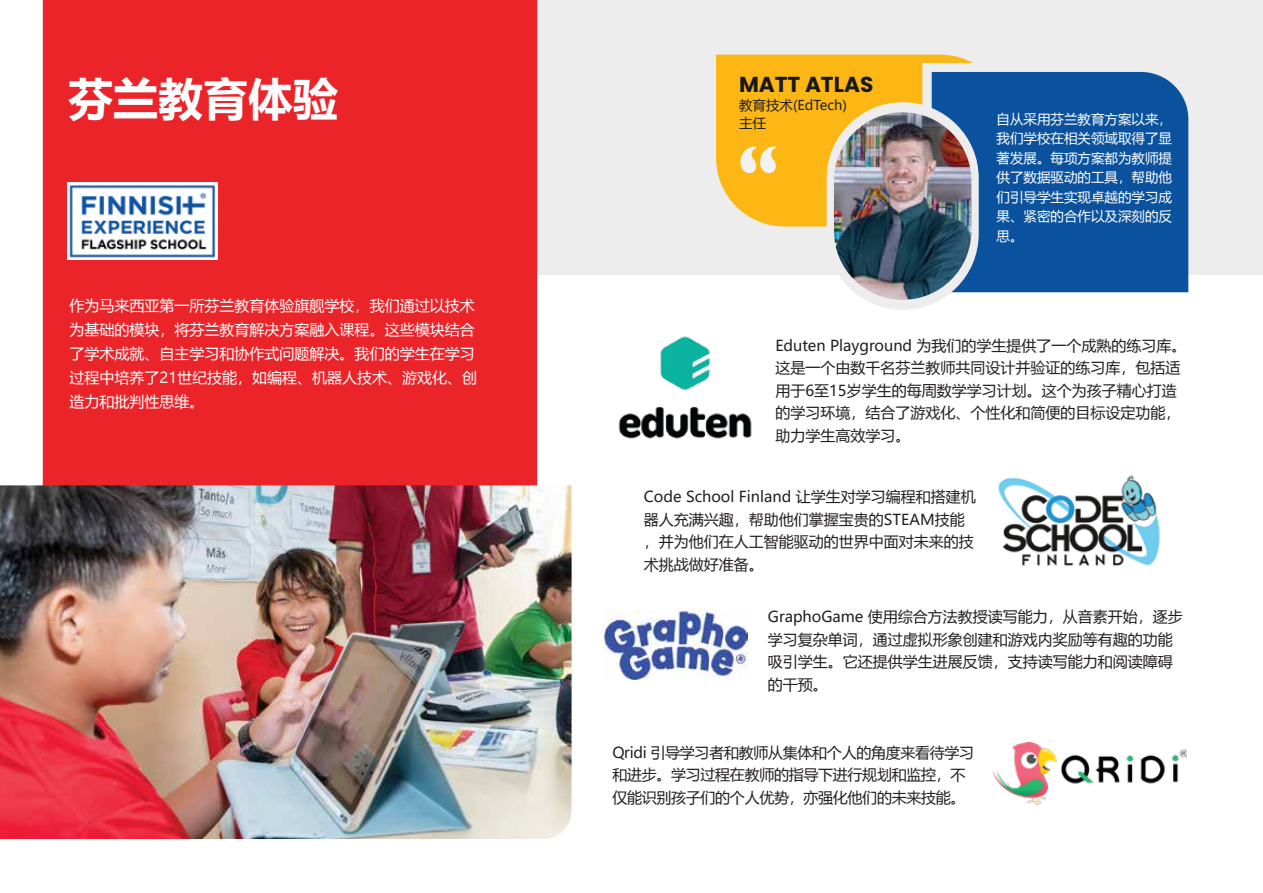
<style>
.page{position:relative;width:1263px;height:893px;background:#fff}
.page>*{position:absolute;margin:0;border:0;box-sizing:border-box;transform-origin:0 0}
.t1{font:700 97.35px "Cinzel";color:#f2f2f3}
.t2{font:700 45px "Microsoft Ya Hei";color:#fff}
.t3{font:700 21.6px "Poppins";color:#181818}
.t4{font:15px/22.5px "Microsoft Ya Hei";color:#231f20}
.t5{font:15px/24px "Microsoft Ya Hei";color:#fff}
.t6{font:15px/22.5px "Microsoft Ya Hei";letter-spacing:-.02em;color:#231f20}
.t7{font:13.5px/19.5px "Microsoft Ya Hei";color:#fff;text-align:justify}
.t8{font:13.5px/18px "Microsoft Ya Hei";color:#231f20}
</style>
<div class="page">
<img style="left:572px;top:274px;width:227px;height:165px">
<div style="left:491px;top:0;width:772px;height:274px;background:#ededed"></div>
<div style="left:43px;top:0;width:494px;height:485px;background:#eb242a"></div>
<div style="left:716px;top:55px;width:257px;height:172px;background:#fcb715"></div>
<svg style="left:922px;top:63px;width:51px;height:45px"></svg>
<div style="left:932px;top:72px;width:256px;height:220px;background:#0a529e"></div>
<div style="left:827px;top:102px;width:152px;height:208px;background:#ededed;border-radius:76px"></div>
<img style="left:834px;top:112px;width:137px;height:188px;border-radius:69px">
<img style="left:68px;top:182px;width:150px;height:77px">
<img style="left:998px;top:475px;width:163px;height:91px">
<img style="left:603px;top:610px;width:145px;height:70px">
<img style="left:0;top:485px;width:572px;height:354px">
<img style="left:992px;top:742px;width:195px;height:63px">
<h2 class="t2" style="left:68px;top:67px;width:272px">芬兰教育体验</h2>
<p class="t5" style="left:70px;top:294px;width:409px">作为马来西亚第一所芬兰教育体验旗舰学校，我们通过以技术为基础的模块，将芬兰教育解决方案融入课程。这些模块结合了学术成就、自主学习和协作式问题解决。我们的学生在学习过程中培养了21世纪技能，如编程、机器人技术、游戏化、创造力和批判性思维。</p>
<h3 class="t3" style="left:739px;top:71px;width:136px">MATT ATLAS</h3>
<p class="t8" style="left:739px;top:96px;width:110px">教育技术(EdTech)主任</p>
<h1 class="t1" style="left:737px;top:135px;width:46px">“</h1>
<p class="t7" style="left:996px;top:109px;width:177px">自从采用芬兰教育方案以来，我们学校在相关领域取得了显著发展。每项方案都为教师提供了数据驱动的工具，帮助他们引导学生实现卓越的学习成果、紧密的合作以及深刻的反思。</p>
<p class="t4" style="left:775px;top:334px;width:413px">Eduten Playground 为我们的学生提供了一个成熟的练习库。这是一个由数千名芬兰教师共同设计并验证的练习库，包括适用于6至15岁学生的每周数学学习计划。这个为孩子精心打造的学习环境，结合了游戏化、个性化和简便的目标设定功能，助力学生高效学习。</p>
<p class="t4" style="left:644px;top:485px;width:333px">Code School Finland 让学生对学习编程和搭建机器人充满兴趣，帮助他们掌握宝贵的STEAM技能，并为他们在人工智能驱动的世界中面对未来的技术挑战做好准备。</p>
<p class="t4" style="left:768px;top:605px;width:417px">GraphoGame 使用综合方法教授读写能力，从音素开始，逐步学习复杂单词，通过虚拟形象创建和游戏内奖励等有趣的功能吸引学生。它还提供学生进展反馈，支持读写能力和阅读障碍的干预。</p>
<p class="t6" style="left:612px;top:740px;width:363px">Qridi 引导学习者和教师从集体和个人的角度来看待学习和进步。学习过程在教师的指导下进行规划和监控，不仅能识别孩子们的个人优势，亦强化他们的未来技能。</p>
</div>
